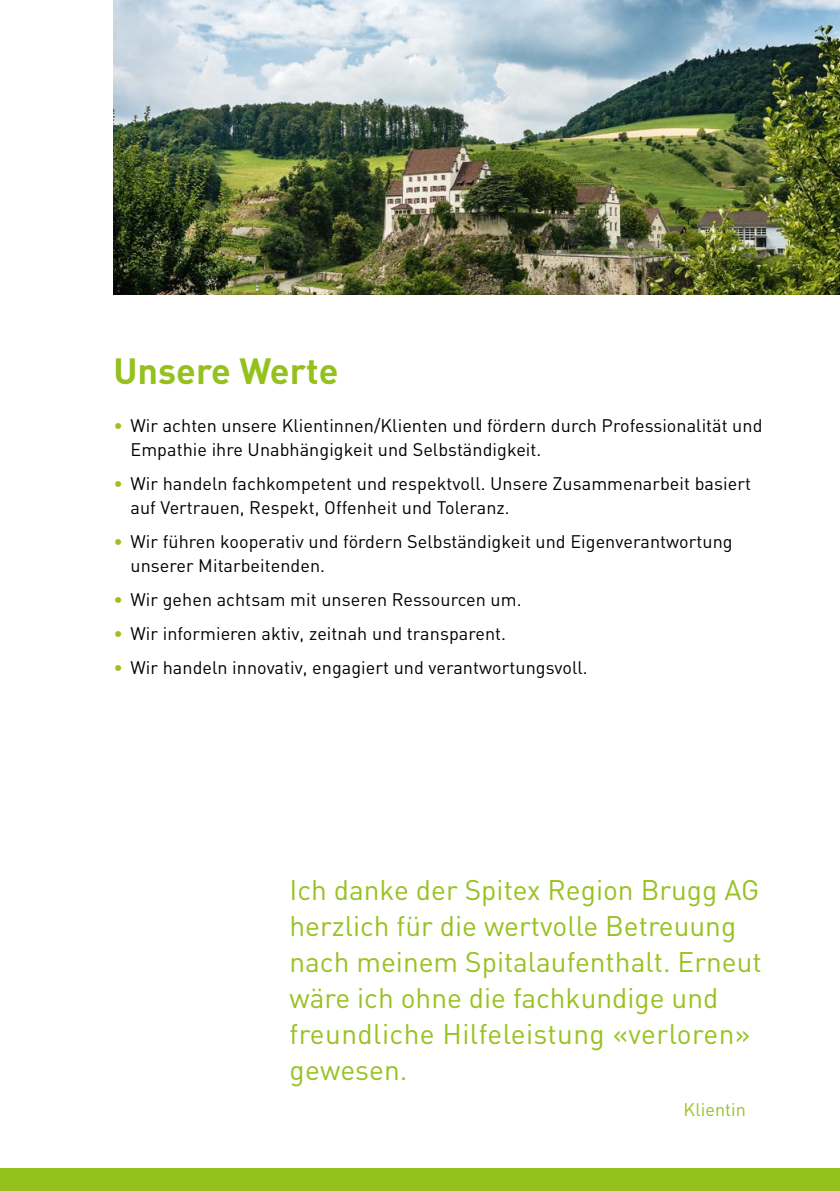
<style>
.page{position:relative;width:840px;height:1191px;background:#fff}
.page>*{position:absolute;margin:0;border:0;box-sizing:border-box;transform-origin:0 0}
.t1{font:700 36px "DIN Pro";color:#95c11f}
.t2{font:28px/36px "DIN Pro";color:#99c121}
.t3{font:18px/24px "DIN Pro";letter-spacing:.005em;color:#000}
.t4{font:18px "DIN Pro";letter-spacing:.005em;color:#99c121}
.s1{color:#99c121}
</style>
<div class="page">
<div style="left:0;top:1168px;width:839px;height:23px;background:#95c11f"></div>
<img style="left:113px;top:0;width:726px;height:295px">
<h1 class="t1" style="left:113px;top:347px;width:226px">Unsere Werte</h1>
<p class="t3" style="left:130px;top:413px;width:633px;text-indent:-17px"><span class="s1">•</span> Wir achten unsere Klientinnen/Klienten und fördern durch Professionalität und<br>Empathie ihre Unabhängigkeit und Selbständigkeit.</p>
<p class="t3" style="left:130px;top:471px;width:621px;text-indent:-17px"><span class="s1">•</span> Wir handeln fachkompetent und respektvoll. Unsere Zusammenarbeit basiert auf Vertrauen, Respekt, Offenheit und Toleranz.</p>
<p class="t3" style="left:130px;top:529px;width:603px;text-indent:-17px"><span class="s1">•</span> Wir führen kooperativ und fördern Selbständigkeit und Eigenverantwortung unserer Mitarbeitenden.</p>
<p class="t3" style="left:113px;top:587px;width:409px"><span class="s1">•</span> Wir gehen achtsam mit unseren Ressourcen um.</p>
<p class="t3" style="left:113px;top:621px;width:394px"><span class="s1">•</span> Wir informieren aktiv, zeitnah und transparent.</p>
<p class="t3" style="left:113px;top:655px;width:475px"><span class="s1">•</span> Wir handeln innovativ, engagiert und verantwortungsvoll.</p>
<h2 class="t2" style="left:289px;top:871px;width:473px">Ich danke der Spitex Region Brugg AG herzlich für die wertvolle Betreuung nach meinem Spitalaufenthalt. Erneut wäre ich ohne die fachkundige und freundliche Hilfeleistung «verloren» gewesen.</h2>
<p class="t4" style="left:683px;top:1098px;width:64px">Klientin</p>
</div>
